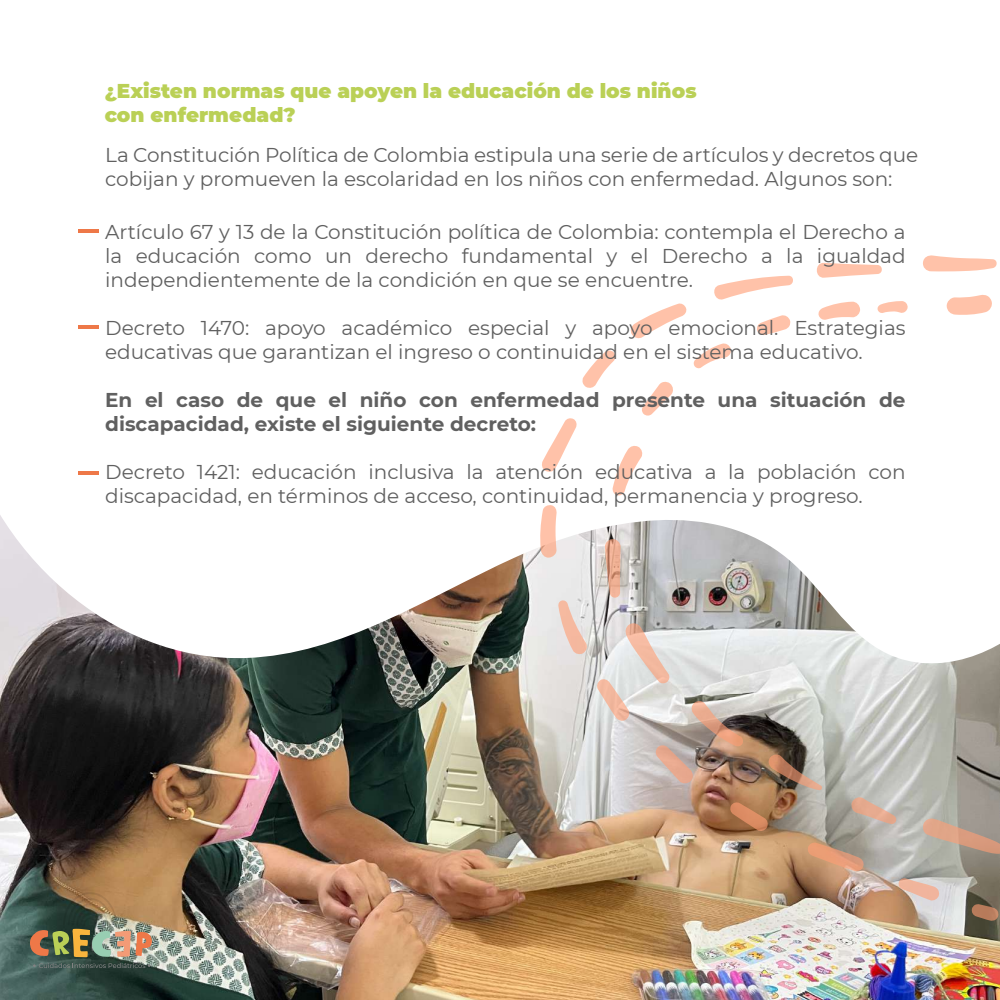
<style>
.page{position:relative;width:1000px;height:1000px;background:#fff}
.page>*{position:absolute;margin:0;border:0;box-sizing:border-box;transform-origin:0 0}
.t1{font:20px/24px "Montserrat";color:#606060}
.t2{font:700 20px/24px "Montserrat";color:#606060}
.t3{font:900 20px/24px "Montserrat";color:#bad056}
</style>
<div class="page">
<img style="left:0;top:678px;width:1000px;height:322px">
<svg style="left:0;top:275px;width:1000px;height:403px"></svg>
<svg style="left:922px;top:818px;width:78px;height:36px;background:#bda18f"></svg>
<svg style="left:850px;top:796px;width:47px;height:28px"></svg>
<svg style="left:767px;top:753px;width:56px;height:38px;background:#997f6c"></svg>
<svg style="left:605px;top:539px;width:16px;height:59px"></svg>
<svg style="left:612px;top:445px;width:31px;height:51px"></svg>
<svg style="left:642px;top:382px;width:32px;height:34px"></svg>
<svg style="left:693px;top:343px;width:38px;height:26px"></svg>
<svg style="left:757px;top:314px;width:34px;height:22px"></svg>
<svg style="left:818px;top:302px;width:42px;height:18px"></svg>
<svg style="left:877px;top:301px;width:31px;height:13px"></svg>
<svg style="left:946px;top:295px;width:47px;height:20px"></svg>
<svg style="left:923px;top:255px;width:74px;height:17px"></svg>
<svg style="left:814px;top:262px;width:69px;height:16px"></svg>
<svg style="left:710px;top:276px;width:85px;height:26px"></svg>
<svg style="left:630px;top:303px;width:57px;height:36px"></svg>
<svg style="left:582px;top:350px;width:34px;height:39px"></svg>
<svg style="left:541px;top:417px;width:36px;height:56px"></svg>
<svg style="left:540px;top:505px;width:17px;height:53px"></svg>
<svg style="left:558px;top:600px;width:30px;height:55px;background:#ebd1c7"></svg>
<svg style="left:596px;top:622px;width:148px;height:162px;background:#d0c4be"></svg>
<svg style="left:729px;top:802px;width:40px;height:30px"></svg>
<svg style="left:807px;top:842px;width:57px;height:30px;background:#c89778"></svg>
<svg style="left:898px;top:878px;width:42px;height:23px"></svg>
<svg style="left:971px;top:904px;width:28px;height:17px"></svg>
<svg style="left:33px;top:963px;width:117px;height:5px"></svg>
<img style="left:30px;top:892px;width:122px;height:65px">
<hr style="left:78px;top:229px;width:21px;height:4px;background:#ee7848">
<hr style="left:78px;top:325px;width:21px;height:3px;background:#ee7848">
<hr style="left:78px;top:471px;width:21px;height:3px;background:#ee7848">
<p class="t3" style="left:105px;top:78px;width:593px">¿Existen normas que apoyen la educación de los niños con enfermedad?</p>
<p class="t1" style="left:105px;top:142px;width:815px">La Constitución Política de Colombia estipula una serie de artículos y decretos que cobijan y promueven la escolaridad en los niños con enfermedad. Algunos son:</p>
<p class="t1" style="left:105px;top:219px;width:802px;text-align:justify">Artículo 67 y 13 de la Constitución política de Colombia: contempla el Derecho a la educación como un derecho fundamental y el Derecho a la igualdad independientemente de la condición en que se encuentre.</p>
<p class="t1" style="left:105px;top:315px;width:802px">Decreto 1470: apoyo académico especial y apoyo emocional. Estrategias educativas que garantizan el ingreso o continuidad en el sistema educativo.</p>
<p class="t2" style="left:105px;top:387px;width:802px">En el caso de que el niño con enfermedad presente una situación de discapacidad, existe el siguiente decreto:</p>
<p class="t1" style="left:105px;top:459px;width:802px">Decreto 1421: educación inclusiva la atención educativa a la población con discapacidad, en términos de acceso, continuidad, permanencia y progreso.</p>
</div>
